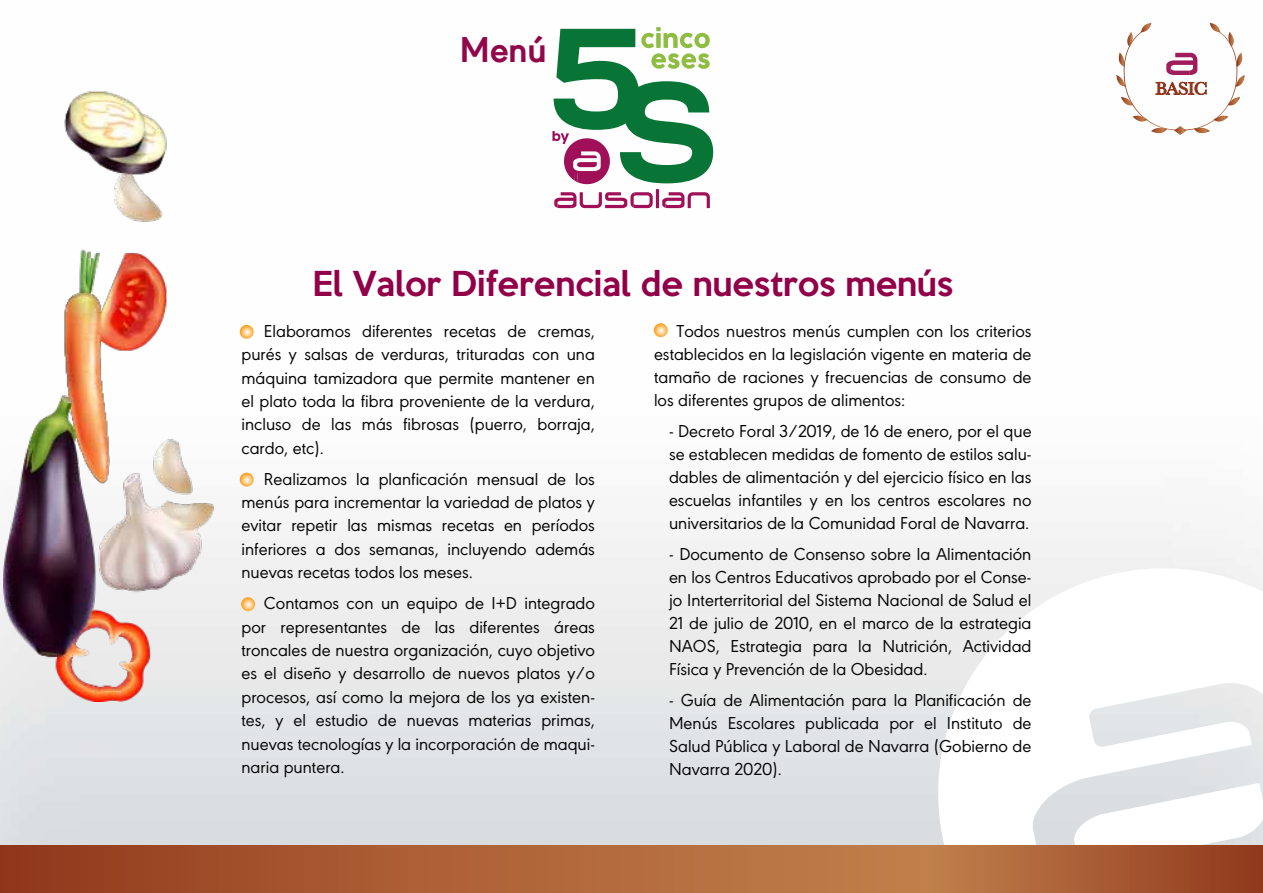
<style>
.page{position:relative;width:1263px;height:893px;background:#fff}
.page>*{position:absolute;margin:0;border:0;box-sizing:border-box;transform-origin:0 0}
.t1{font:700 37.5px "URW Geometric";color:#90074a}
.t2{font:500 31.35px "Keep Calm";color:#910048}
.t3{font:18px/23.4px "URW Geometric";color:#040404;text-align:justify}
</style>
<div class="page">
<img style="left:0;top:75px;width:1260px;height:770px">
<svg style="left:924px;top:549px;width:339px;height:296px"></svg>
<svg style="left:240px;top:325px;width:14px;height:14px"></svg>
<svg style="left:654px;top:323px;width:14px;height:14px"></svg>
<svg style="left:241px;top:597px;width:14px;height:14px"></svg>
<svg style="left:240px;top:473px;width:14px;height:14px"></svg>
<img style="left:3px;top:75px;width:210px;height:626px">
<svg style="left:0;top:845px;width:1263px;height:48px;background:#aa5e35"></svg>
<svg style="left:552px;top:27px;width:161px;height:181px"></svg>
<svg style="left:1116px;top:23px;width:128px;height:112px"></svg>
<h1 class="t1" style="left:460px;top:22px;width:88px">Menú</h1>
<h2 class="t2" style="left:312px;top:257px;width:642px">El Valor Diferencial de nuestros menús</h2>
<p class="t3" style="left:241px;top:318px;width:355px;text-indent:22px">Elaboramos diferentes recetas de cremas, purés y salsas de verduras, trituradas con una máquina tamizadora que permite mantener en el plato toda la fibra proveniente de la verdura, incluso de las más fibrosas (puerro, borraja, cardo, etc).</p>
<p class="t3" style="left:241px;top:466px;width:355px;text-indent:22px">Realizamos la planficación mensual de los menús para incrementar la variedad de platos y evitar repetir las mismas recetas en períodos inferiores a dos semanas, incluyendo además nuevas recetas todos los meses.</p>
<p class="t3" style="left:241px;top:590px;width:355px;text-indent:22px">Contamos con un equipo de I+D integrado por representantes de las diferentes áreas troncales de nuestra organización, cuyo objetivo es el diseño y desarrollo de nuevos platos y/o procesos, así como la mejora de los ya existen&shy;tes, y el estudio de nuevas materias primas, nuevas tecnologías y la incorporación de maqui&shy;naria puntera.</p>
<p class="t3" style="left:654px;top:318px;width:379px;text-indent:22px">Todos nuestros menús cumplen con los criterios establecidos en la legislación vigente en materia de tamaño de raciones y frecuencias de consumo de los diferentes grupos de alimentos:</p>
<p class="t3" style="left:669px;top:418px;width:364px">- Decreto Foral 3/2019, de 16 de enero, por el que se establecen medidas de fomento de estilos salu&shy;dables de alimentación y del ejercicio físico en las escuelas infantiles y en los centros escolares no universitarios de la Comunidad Foral de Navarra.</p>
<p class="t3" style="left:669px;top:541px;width:364px">- Documento de Consenso sobre la Alimentación en los Centros Educativos aprobado por el Conse&shy;jo Interterritorial del Sistema Nacional de Salud el 21 de julio de 2010, en el marco de la estrategia NAOS, Estrategia para la Nutrición, Actividad Física y Prevención de la Obesidad.</p>
<p class="t3" style="left:669px;top:687px;width:364px">- Guía de Alimentación para la Planificación de Menús Escolares publicada por el Instituto de Salud Pública y Laboral de Navarra (Gobierno de Navarra 2020).</p>
</div>
